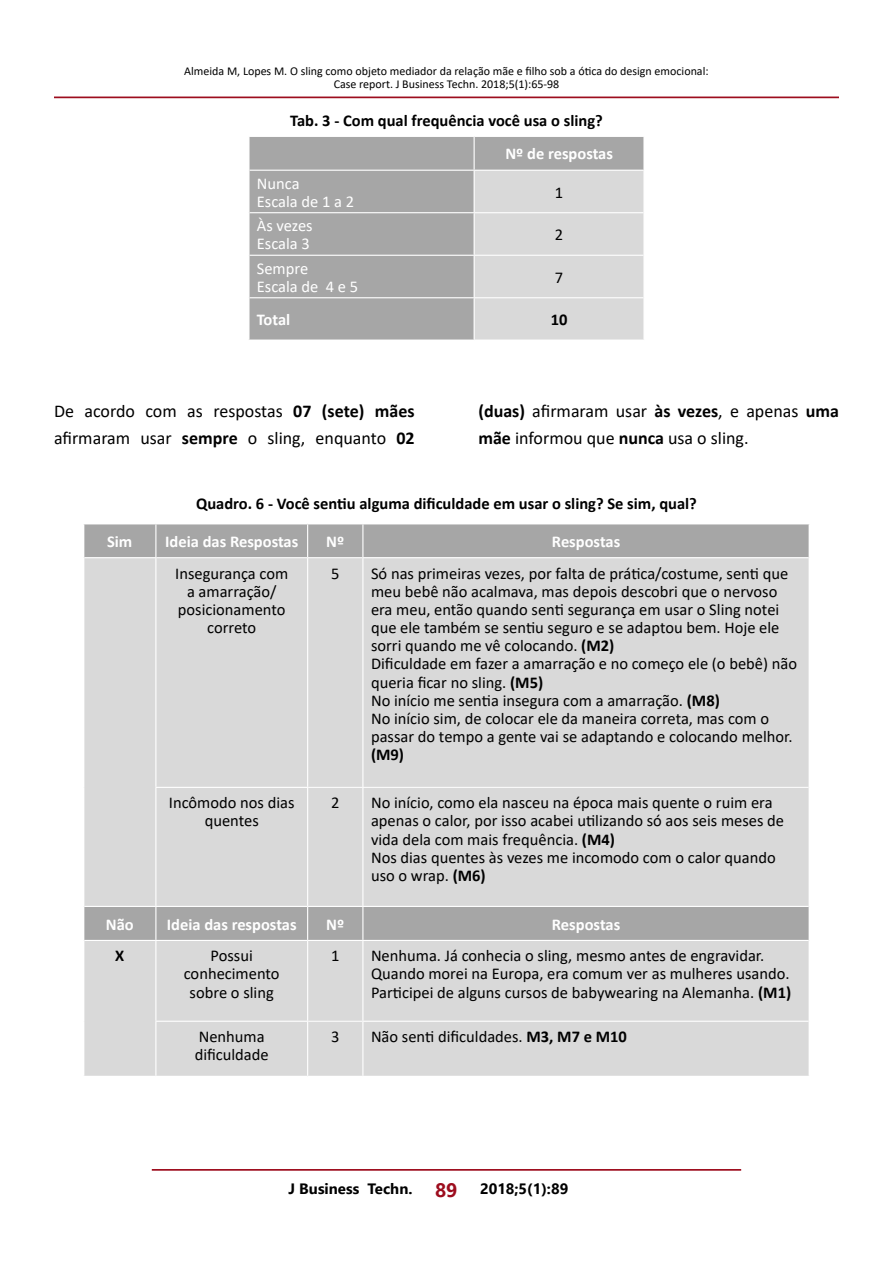
<style>
.page{position:relative;width:893px;height:1263px;background:#fff}
.page>*{position:absolute;margin:0;border:0;box-sizing:border-box;transform-origin:0 0}
.t1{font:18px/27px "Calibri";color:#000}
.t2{font:16.5px/18.1px "Calibri";color:#000}
.t3{font:700 16.5px "Calibri";color:#000}
.t4{font:700 16.5px "Calibri";color:#fff}
.t5{font:16.5px/18.1px "Calibri";color:#fff}
.t6{font:700 15px "Segoe UI";color:#000}
.t7{font:12px/13.5px "Calibri";color:#000;text-align:center}
.s1{font-weight:700}
.s2{font-size:19.5px;color:#9d0d1e}
</style>
<div class="page">
<hr style="left:152px;top:1169px;width:589px;height:2px;background:#9d0d1e">
<hr style="left:54px;top:97px;width:785px;height:1px;background:#9d0d1e">
<div style="left:249px;top:137px;width:394px;height:203px;background:#a6a6a6"></div>
<div style="left:475px;top:171px;width:168px;height:169px;background:#d9d9d9"></div>
<hr style="left:474px;top:137px;width:1px;height:33px;background:#fff">
<hr style="left:474px;top:171px;width:1px;height:41px;background:#fff">
<hr style="left:474px;top:213px;width:1px;height:42px;background:#fff">
<hr style="left:474px;top:256px;width:1px;height:41px;background:#fff">
<hr style="left:249px;top:170px;width:225px;height:1px;background:#fff">
<hr style="left:474px;top:170px;width:169px;height:1px;background:#fff">
<hr style="left:249px;top:212px;width:225px;height:1px;background:#fff">
<hr style="left:474px;top:212px;width:169px;height:1px;background:#fff">
<hr style="left:249px;top:255px;width:225px;height:1px;background:#fff">
<hr style="left:474px;top:255px;width:169px;height:1px;background:#fff">
<hr style="left:249px;top:297px;width:225px;height:1px;background:#fff">
<hr style="left:474px;top:297px;width:169px;height:1px;background:#fff">
<hr style="left:474px;top:298px;width:1px;height:42px;background:#fff">
<div style="left:84px;top:524px;width:725px;height:33px;background:#a6a6a6"></div>
<svg style="left:84px;top:558px;width:725px;height:518px;background:#d5d5d5"></svg>
<hr style="left:155px;top:524px;width:1px;height:33px;background:#fff">
<hr style="left:307px;top:524px;width:1px;height:33px;background:#fff">
<hr style="left:362px;top:524px;width:1px;height:33px;background:#fff">
<hr style="left:155px;top:558px;width:1px;height:229px;background:#fff">
<hr style="left:307px;top:558px;width:1px;height:229px;background:#fff">
<hr style="left:362px;top:558px;width:1px;height:229px;background:#fff">
<hr style="left:155px;top:787px;width:153px;height:1px;background:#fff">
<hr style="left:155px;top:788px;width:1px;height:118px;background:#fff">
<hr style="left:307px;top:788px;width:1px;height:118px;background:#fff">
<hr style="left:362px;top:788px;width:1px;height:118px;background:#fff">
<hr style="left:308px;top:787px;width:55px;height:1px;background:#fff">
<hr style="left:363px;top:787px;width:446px;height:1px;background:#fff">
<hr style="left:155px;top:907px;width:1px;height:33px;background:#fff">
<hr style="left:307px;top:907px;width:1px;height:33px;background:#fff">
<hr style="left:362px;top:907px;width:1px;height:33px;background:#fff">
<hr style="left:155px;top:941px;width:1px;height:80px;background:#fff">
<hr style="left:307px;top:941px;width:1px;height:80px;background:#fff">
<hr style="left:362px;top:941px;width:1px;height:80px;background:#fff">
<hr style="left:84px;top:906px;width:72px;height:1px;background:#fff">
<hr style="left:156px;top:906px;width:152px;height:1px;background:#fff">
<hr style="left:308px;top:906px;width:55px;height:1px;background:#fff">
<hr style="left:363px;top:906px;width:446px;height:1px;background:#fff">
<hr style="left:84px;top:940px;width:72px;height:1px;background:#fff">
<hr style="left:156px;top:940px;width:152px;height:1px;background:#fff">
<hr style="left:308px;top:940px;width:55px;height:1px;background:#fff">
<hr style="left:363px;top:940px;width:446px;height:1px;background:#fff">
<hr style="left:155px;top:1021px;width:153px;height:1px;background:#fff">
<hr style="left:308px;top:1021px;width:54px;height:1px;background:#fff">
<hr style="left:362px;top:1021px;width:447px;height:1px;background:#fff">
<hr style="left:155px;top:1022px;width:1px;height:54px;background:#fff">
<hr style="left:307px;top:1022px;width:1px;height:54px;background:#fff">
<hr style="left:362px;top:1022px;width:1px;height:54px;background:#fff">
<p class="t7" style="left:184px;top:64px;width:526px">Almeida M, Lopes M. O sling como objeto mediador da relação mãe e filho sob a ótica do design emocional:<br>Case report. J Business Techn. 2018;5(1):65-98</p>
<p class="t3" style="left:290px;top:109px;width:314px">Tab. 3 - Com qual frequência você usa o sling?</p>
<p class="t4" style="left:505px;top:142px;width:109px">Nº de respostas</p>
<p class="t5" style="left:257px;top:174px;width:99px">Nunca<br>Escala de 1 a 2</p>
<p class="t2" style="left:555px;top:183px;width:10px">1</p>
<p class="t5" style="left:257px;top:216px;width:57px">Às vezes<br>Escala 3</p>
<p class="t2" style="left:555px;top:225px;width:10px">2</p>
<p class="t5" style="left:257px;top:259px;width:103px">Sempre<br>Escala de 4 e 5</p>
<p class="t2" style="left:555px;top:268px;width:10px">7</p>
<p class="t4" style="left:257px;top:308px;width:35px">Total</p>
<p class="t3" style="left:551px;top:308px;width:18px">10</p>
<p class="t1" style="left:54px;top:397px;width:362px">De acordo com as respostas <span class="s1">07 (sete) mães </span>afirmaram usar <span class="s1">sempre</span> o sling, enquanto <span class="s1">02</span></p>
<p class="t1" style="left:478px;top:397px;width:362px"><span class="s1">(duas)</span> afirmaram usar <span class="s1">às vezes</span>, e apenas <span class="s1">uma mãe</span> informou que <span class="s1">nunca</span> usa o sling.</p>
<p class="t3" style="left:196px;top:492px;width:502px">Quadro. 6 - Você sentiu alguma dificuldade em usar o sling? Se sim, qual?</p>
<p class="t4" style="left:107px;top:530px;width:27px">Sim</p>
<p class="t4" style="left:165px;top:530px;width:135px">Ideia das Respostas</p>
<p class="t4" style="left:326px;top:530px;width:20px">Nº</p>
<p class="t4" style="left:552px;top:530px;width:70px">Respostas</p>
<p class="t2" style="left:175px;top:564px;width:115px;text-align:center">Insegurança com a amarração/ posicionamento correto</p>
<p class="t2" style="left:331px;top:564px;width:10px">5</p>
<p class="t2" style="left:371px;top:564px;width:428px">Só nas primeiras vezes, por falta de prática/costume, senti que meu bebê não acalmava, mas depois descobri que o nervoso era meu, então quando senti segurança em usar o Sling notei que ele também se sentiu seguro e se adaptou bem. Hoje ele sorri quando me vê colocando. <span class="s1">(M2)<br></span>Dificuldade em fazer a amarração e no começo ele (o bebê) não queria ficar no sling. <span class="s1">(M5)<br></span>No início me sentia insegura com a amarração. <span class="s1">(M8)<br></span>No início sim, de colocar ele da maneira correta, mas com o passar do tempo a gente vai se adaptando e colocando melhor.</p>
<p class="t3" style="left:371px;top:743px;width:35px">(M9)</p>
<p class="t2" style="left:169px;top:793px;width:127px;text-align:center">Incômodo nos dias quentes</p>
<p class="t2" style="left:331px;top:793px;width:10px">2</p>
<p class="t2" style="left:371px;top:793px;width:415px">No início, como ela nasceu na época mais quente o ruim era apenas o calor, por isso acabei utilizando só aos seis meses de vida dela com mais frequência. <span class="s1">(M4)<br></span>Nos dias quentes às vezes me incomodo com o calor quando uso o wrap. <span class="s1">(M6)</span></p>
<p class="t4" style="left:106px;top:912px;width:29px">Não</p>
<p class="t4" style="left:167px;top:912px;width:131px">Ideia das respostas</p>
<p class="t4" style="left:326px;top:912px;width:20px">Nº</p>
<p class="t4" style="left:552px;top:912px;width:70px">Respostas</p>
<p class="t3" style="left:115px;top:944px;width:11px">X</p>
<p class="t2" style="left:184px;top:946px;width:97px;text-align:center">Possui conhecimento sobre o sling</p>
<p class="t2" style="left:331px;top:946px;width:10px">1</p>
<p class="t2" style="left:371px;top:946px;width:422px">Nenhuma. Já conhecia o sling, mesmo antes de engravidar.<br>Quando morei na Europa, era comum ver as mulheres usando.<br>Participei de alguns cursos de babywearing na Alemanha. <span class="s1">(M1)</span></p>
<p class="t2" style="left:195px;top:1027px;width:76px">Nenhuma dificuldade</p>
<p class="t2" style="left:331px;top:1027px;width:10px">3</p>
<p class="t2" style="left:371px;top:1027px;width:257px">Não senti dificuldades. <span class="s1">M3, M7 e M10</span></p>
<p class="t6" style="left:288px;top:1174px;width:281px">J Business Techn. <span class="s2">89</span> 2018;5(1):89</p>
</div>
